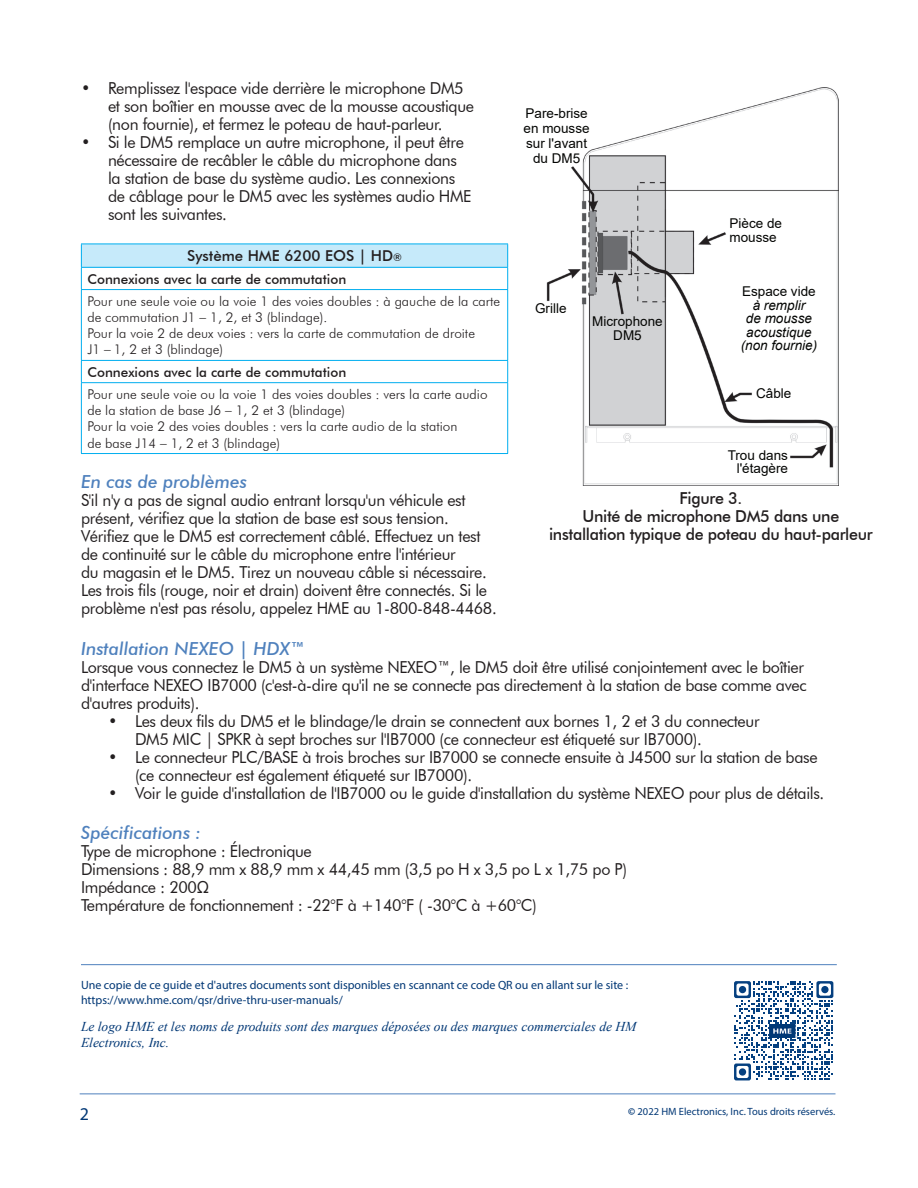
<style>
.page{position:relative;width:918px;height:1188px;background:#fff}
.page>*{position:absolute;margin:0;border:0;box-sizing:border-box;transform-origin:0 0}
.Header_2_Norm{font:italic 500 18px "Futura BT";color:#4f81bd}
.t1{font:18px "Myriad Pro";color:#013775}
.Body_text_Fut_11{font:16.5px/18px "Futura BT";letter-spacing:-.02em;color:#231f20}
.Body_text_Fut_11-2{font:500 16.5px "Futura BT";letter-spacing:-.02em;color:#231f20}
.Table_Head_1{font:500 15px "Futura BT";color:#231f20}
.Table_body{font:300 13.5px/16.2px "Futura BT";color:#231f20}
.copyright_info{font:italic 13.5px/16.2px "Times New Roman";color:#013775}
.t2{font:13.5px/15px "Arial";color:#040503;text-align:center}
.Table_sub_head{font:500 13.5px "Futura BT";color:#231f20}
.t3{font:italic 13.5px/13.5px "Arial";color:#040503;text-align:center}
.HME_body_text{font:12px "Myriad Pro";color:#013775}
.t4{font:10.5px "Myriad Pro";color:#013775}
.s1{font-size:10.5px}
.s2{font-family:"Calibri"}
.s3{font-style:normal}
.s4{font-weight:700}
</style>
<div class="page">
<hr style="left:80px;top:1094px;width:756px;height:1px;background:#4f81bd">
<svg style="left:734px;top:981px;width:99px;height:99px"></svg>
<div style="left:739px;top:986px;width:7px;height:7px;background:#054080;border-radius:50%"></div>
<div style="left:821px;top:986px;width:8px;height:7px;background:#054080;border-radius:50%"></div>
<div style="left:739px;top:1068px;width:7px;height:8px;background:#054080;border-radius:50%"></div>
<img style="left:770px;top:1024px;width:28px;height:13px">
<div style="left:81px;top:244px;width:427px;height:23px;background:#c6eafa"></div>
<hr style="left:81px;top:244px;width:427px;height:1px;background:#00aeef">
<hr style="left:81px;top:267px;width:427px;height:1px;background:#00aeef">
<svg style="left:81px;top:244px;width:1px;height:45px"></svg>
<svg style="left:507px;top:244px;width:1px;height:45px"></svg>
<hr style="left:81px;top:289px;width:427px;height:1px;background:#00aeef">
<hr style="left:81px;top:290px;width:1px;height:70px;background:#00aeef">
<hr style="left:507px;top:290px;width:1px;height:70px;background:#00aeef">
<hr style="left:81px;top:360px;width:427px;height:1px;background:#00aeef">
<svg style="left:81px;top:361px;width:1px;height:21px"></svg>
<svg style="left:507px;top:361px;width:1px;height:21px"></svg>
<hr style="left:81px;top:382px;width:427px;height:1px;background:#00aeef">
<hr style="left:81px;top:383px;width:1px;height:70px;background:#00aeef">
<hr style="left:507px;top:383px;width:1px;height:70px;background:#00aeef">
<hr style="left:81px;top:453px;width:427px;height:1px;background:#00aeef">
<img style="left:546px;top:87px;width:292px;height:398px">
<hr style="left:81px;top:964px;width:756px;height:1px;background:#4f81bd">
<p class="Body_text_Fut_11" style="left:108px;top:79px;width:368px;text-indent:-27px">• Remplissez l'espace vide derrière le microphone DM5 et son boîtier en mousse avec de la mousse acoustique (non fournie), et fermez le poteau de haut-parleur.</p>
<p class="Body_text_Fut_11" style="left:108px;top:133px;width:365px;text-indent:-27px">• Si le DM5 remplace un autre microphone, il peut être nécessaire de recâbler le câble du microphone dans la station de base du système audio. Les connexions de câblage pour le DM5 avec les systèmes audio HME sont les suivantes.</p>
<p class="Table_Head_1" style="left:187px;top:247px;width:216px">Système HME 6200 EOS | HD<span class="s1">®</span></p>
<p class="Table_sub_head" style="left:87px;top:271px;width:260px">Connexions avec la carte de commutation</p>
<p class="Table_body" style="left:87px;top:293px;width:414px">Pour une seule voie ou la voie 1 des voies doubles : à gauche de la carte de commutation J1 <span class="s2">–</span> 1, 2, et 3 (blindage).</p>
<p class="Table_body" style="left:87px;top:325px;width:389px">Pour la voie 2 de deux voies : vers la carte de commutation de droite<br>J1 <span class="s2">–</span> 1, 2 et 3 (blindage)</p>
<p class="Table_sub_head" style="left:87px;top:364px;width:260px">Connexions avec la carte de commutation</p>
<p class="Table_body" style="left:87px;top:386px;width:402px">Pour une seule voie ou la voie 1 des voies doubles : vers la carte audio de la station de base J6 <span class="s2">–</span> 1, 2 et 3 (blindage)</p>
<p class="Table_body" style="left:87px;top:418px;width:372px">Pour la voie 2 des voies doubles : vers la carte audio de la station de base J14 <span class="s2">–</span> 1, 2 et 3 (blindage)</p>
<p class="Header_2_Norm" style="left:81px;top:470px;width:168px">En cas de problèmes</p>
<p class="Body_text_Fut_11" style="left:81px;top:491px;width:417px">S'il n'y a pas de signal audio entrant lorsqu'un véhicule est présent, vérifiez que la station de base est sous tension.<br>Vérifiez que le DM5 est correctement câblé. Effectuez un test de continuité sur le câble du microphone entre l'intérieur<br>du magasin et le DM5. Tirez un nouveau câble si nécessaire.<br>Les trois fils (rouge, noir et drain) doivent être connectés. Si le problème n'est pas résolu, appelez HME au 1-800-848-4468.</p>
<p class="Body_text_Fut_11-2" style="left:679px;top:488px;width:64px">Figure 3.</p>
<p class="t2" style="left:524px;top:105px;width:68px">Pare-brise en mousse sur l'avant du DM5</p>
<p class="t2" style="left:730px;top:217px;width:54px;line-height:13.5px;text-align:left">Pièce de mousse</p>
<p class="t3" style="left:741px;top:285px;width:78px"><span class="s3">Espace vide </span>à remplir<br>de mousse acoustique (non fournie)</p>
<p class="t2" style="left:756px;top:386px;width:37px">Câble</p>
<p class="t2" style="left:535px;top:301px;width:33px">Grille</p>
<p class="t2" style="left:592px;top:315px;width:72px;line-height:13.5px">Microphone<br>DM5</p>
<p class="t2" style="left:728px;top:448px;width:62px;line-height:13.5px;text-align:right">Trou dans l'étagère</p>
<p class="Body_text_Fut_11-2" style="left:582px;top:506px;width:258px">Unité de microphone DM5 dans une</p>
<p class="Body_text_Fut_11-2" style="left:549px;top:524px;width:325px">installation typique de poteau du haut-parleur</p>
<p class="Header_2_Norm" style="left:81px;top:638px;width:226px">Installation NEXEO | HDX™</p>
<p class="Body_text_Fut_11" style="left:81px;top:658px;width:727px">Lorsque vous connectez le DM5 à un système NEXEO™, le DM5 doit être utilisé conjointement avec le boîtier d'interface NEXEO IB7000 (c'est-à-dire qu'il ne se connecte pas directement à la station de base comme avec d'autres produits).</p>
<p class="Body_text_Fut_11" style="left:135px;top:712px;width:626px;text-indent:-27px">• Les deux fils du DM5 et le blindage/le drain se connectent aux bornes 1, 2 et 3 du connecteur<br>DM5 MIC | SPKR à sept broches sur l'IB7000 (ce connecteur est étiqueté sur IB7000).</p>
<p class="Body_text_Fut_11" style="left:135px;top:748px;width:684px;text-indent:-27px">• Le connecteur PLC/BASE à trois broches sur IB7000 se connecte ensuite à J4500 sur la station de base (ce connecteur est également étiqueté sur IB7000).</p>
<p class="Body_text_Fut_11" style="left:108px;top:784px;width:718px">• Voir le guide d'installation de l'IB7000 ou le guide d'installation du système NEXEO pour plus de détails.</p>
<p class="Header_2_Norm" style="left:81px;top:821px;width:122px">Spécifications :</p>
<p class="Body_text_Fut_11" style="left:81px;top:842px;width:232px">Type de microphone : Électronique</p>
<p class="Body_text_Fut_11" style="left:81px;top:860px;width:547px">Dimensions : 88,9 mm x 88,9 mm x 44,45 mm (3,5 po H x 3,5 po L x 1,75 po P)</p>
<p class="Body_text_Fut_11" style="left:81px;top:878px;width:130px">Impédance : 200Ω</p>
<p class="Body_text_Fut_11" style="left:81px;top:896px;width:457px">Température de fonctionnement : -22°F à +140°F ( -30°C à +60°C)</p>
<p class="HME_body_text" style="left:81px;top:978px;width:549px">Une copie de ce guide et d'autres documents sont disponibles en scannant ce code QR ou en allant sur le site :</p>
<p class="HME_body_text" style="left:81px;top:992px;width:263px">https://www.hme.com/qsr/drive-thru-user-manuals/</p>
<p class="copyright_info" style="left:81px;top:1018px;width:557px">Le logo HME et les noms de produits sont des marques déposées ou des marques commerciales de HM<br>Electronics, Inc.</p>
<p class="t1" style="left:80px;top:1103px;width:11px">2</p>
<p class="t4" style="left:628px;top:1105px;width:209px"><span class="s4">©</span> 2022 HM Electronics, Inc. Tous droits réservés.</p>
</div>
